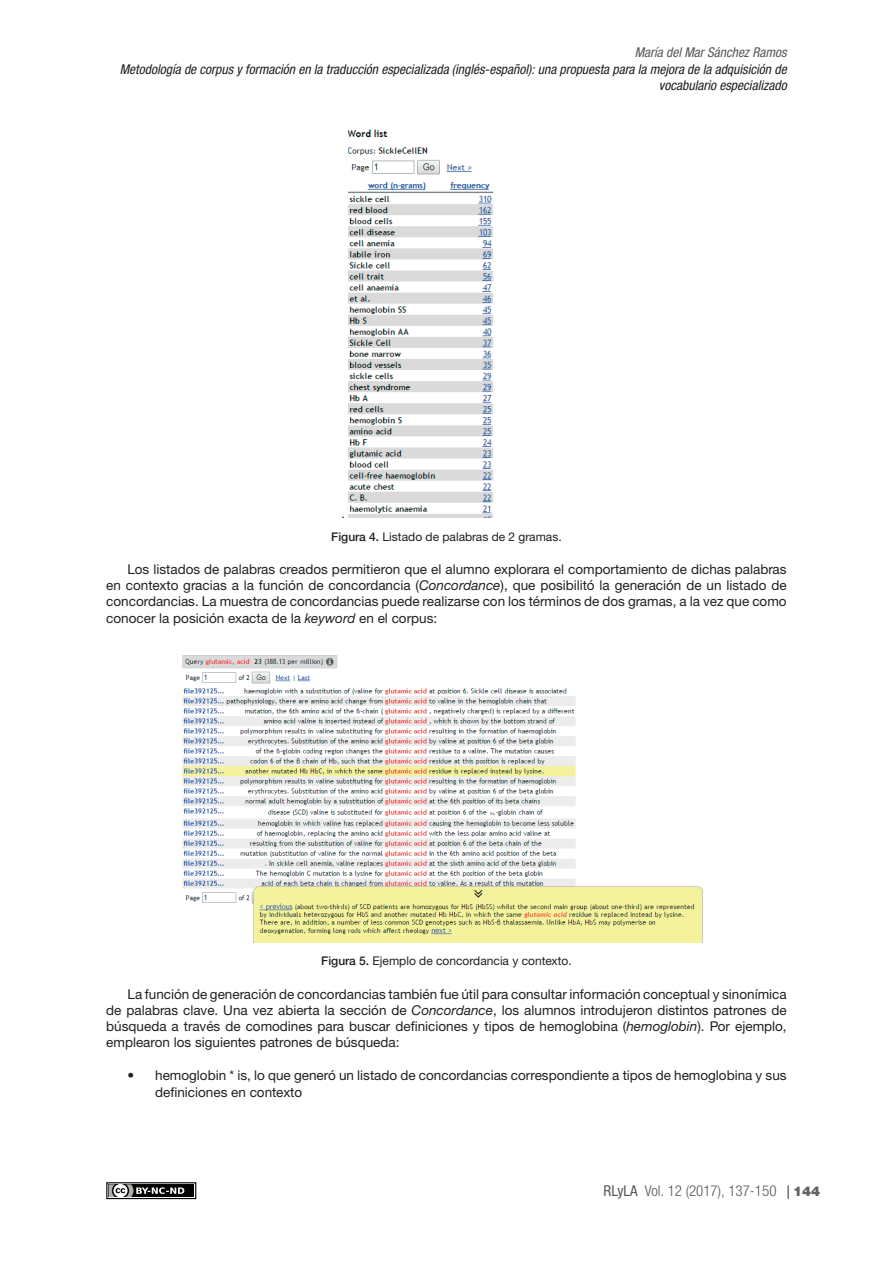
<style>
.page{position:relative;width:893px;height:1263px;background:#fff}
.page>*{position:absolute;margin:0;border:0;box-sizing:border-box;transform-origin:0 0}
.t1{font:300 condensed 15px "Helvetica Neue LTW1 G";color:#57585a}
.RLYLA_TEXTO_CAST{font:13.5px/16.2px "Helvetica Neue LTW1 G";color:#231f20;text-align:justify}
.t2{font:italic condensed 13.5px/16.2px "Helvetica Neue LTW1 G";color:#231f20;text-align:right}
.t3{font:italic condensed 13.5px "Helvetica Neue LTW1 G";color:#57585a}
.RLYLA_IMAGEN{font:13.5px "Arial";color:#231f20}
.RLYLA_TITULO_IMAGEN{font:12px "Helvetica Neue LTW1 G";color:#231f20}
.s1{font-weight:500}
.s2{font-style:italic}
.s3{font-weight:400}
.s4{font-weight:400;font-stretch:normal;font-size:13.5px;color:#231f20}
.s5{font-weight:900;font-stretch:normal;font-size:13.5px;color:#636366}
</style>
<div class="page">
<img style="left:349px;top:129px;width:145px;height:389px">
<img style="left:182px;top:655px;width:521px;height:287px">
<div style="left:106px;top:1182px;width:90px;height:17px;border:1px solid #040503"></div>
<div style="left:109px;top:1184px;width:85px;height:13px;background:#040503"></div>
<svg style="left:106px;top:1182px;width:78px;height:18px"></svg>
<p class="t3" style="left:635px;top:45px;width:153px">María del Mar Sánchez Ramos</p>
<p class="t2" style="left:120px;top:61px;width:668px">Metodología de corpus y formación en la traducción especializada (inglés-español): una propuesta para la mejora de la adquisición de vocabulario especializado</p>
<p class="RLYLA_IMAGEN" style="left:341px;top:504px;width:5px">.</p>
<p class="RLYLA_TITULO_IMAGEN" style="left:331px;top:529px;width:232px"><span class="s1">Figura 4.</span> Listado de palabras de 2 gramas.</p>
<p class="RLYLA_TEXTO_CAST" style="left:106px;top:561px;width:682px;text-indent:21px">Los listados de palabras creados permitieron que el alumno explorara el comportamiento de dichas palabras en contexto gracias a la función de concordancia (<span class="s2">Concordance</span>), que posibilitó la generación de un listado de concordancias. La muestra de concordancias puede realizarse con los términos de dos gramas, a la vez que como conocer la posición exacta de la <span class="s2">keyword</span> en el corpus:</p>
<p class="RLYLA_TITULO_IMAGEN" style="left:321px;top:954px;width:252px"><span class="s1">Figura 5.</span> Ejemplo de concordancia y contexto.</p>
<p class="RLYLA_TEXTO_CAST" style="left:106px;top:986px;width:682px;text-indent:21px">La función de generación de concordancias también fue útil para consultar información conceptual y sinonímica de palabras clave. Una vez abierta la sección de <span class="s2">Concordance</span>, los alumnos introdujeron distintos patrones de búsqueda a través de comodines para buscar definiciones y tipos de hemoglobina (<span class="s2">hemoglobin</span>). Por ejemplo, emplearon los siguientes patrones de búsqueda:</p>
<p class="RLYLA_TEXTO_CAST" style="left:155px;top:1067px;width:633px;text-indent:-28px">• hemoglobin * is, lo que generó un listado de concordancias correspondiente a tipos de hemoglobina y sus definiciones en contexto</p>
<p class="t1" style="left:604px;top:1182px;width:218px"><span class="s3">RLyLA</span> Vol. 12 (2017), 137-150 <span class="s4">|</span> <span class="s5">144</span></p>
</div>
